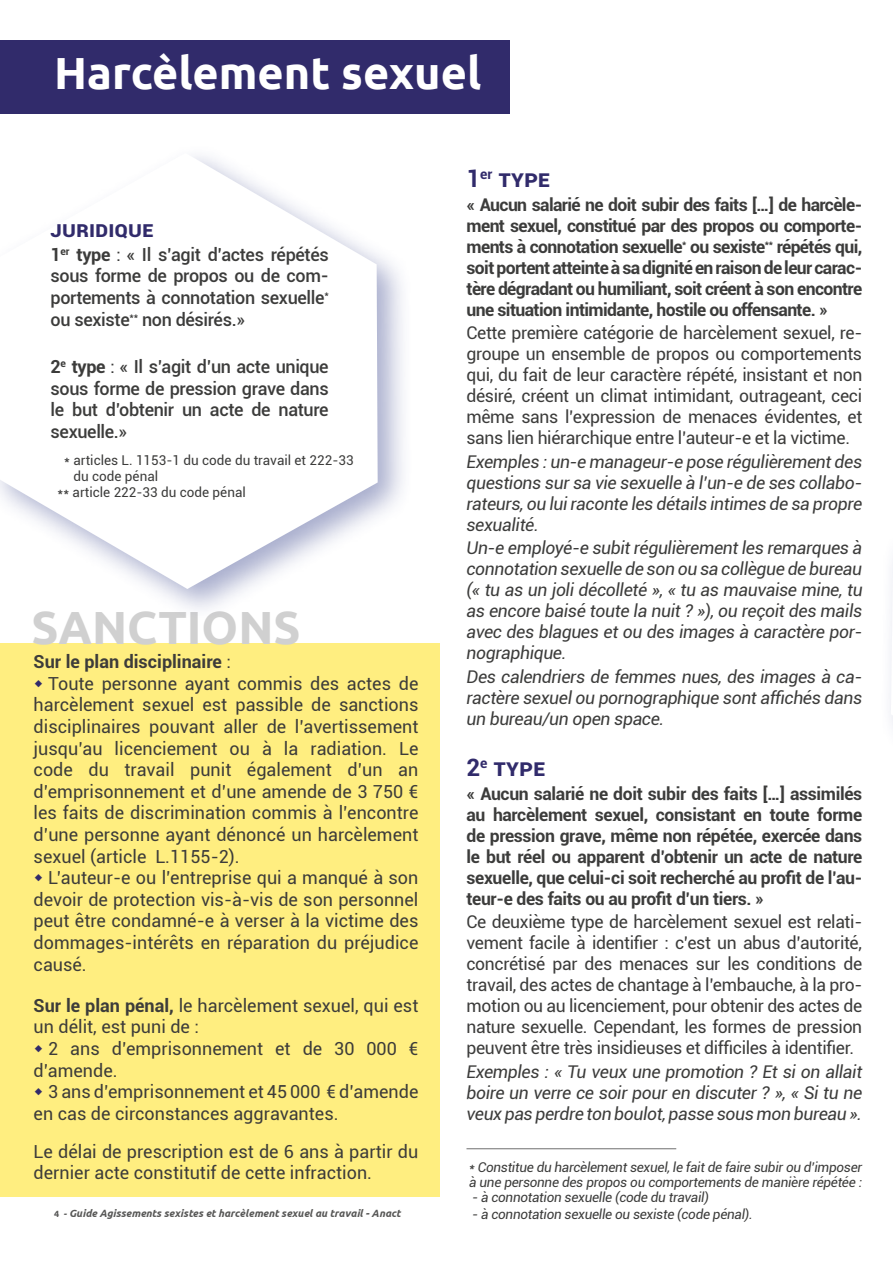
<style>
.page{position:relative;width:893px;height:1263px;background:#fff}
.page>*{position:absolute;margin:0;border:0;box-sizing:border-box;transform-origin:0 0}
.t1{font:700 46.5px "Ubuntu";color:#d0d0d0}
.t2{font:700 45px "Ubuntu";color:#fff}
.t3{font:700 24px "Roboto";color:#312b6b}
.t4{font:700 22.5px "Roboto";color:#312b6b}
.t5{font:18px/21.6px "Roboto";color:#3d3c3b}
.t6{font:500 18px/21.6px "Roboto";letter-spacing:-.02em;color:#3c3c3b;text-align:justify}
.t7{font:700 18px "Roboto";color:#3d3c3b}
.t8{font:italic 17.55px/21px "Roboto";letter-spacing:-.02em;color:#3c3c3b;text-align:justify}
.t9{font:17.55px/21px "Roboto";letter-spacing:-.02em;color:#3c3c3b;text-align:justify}
.t10{font:700 17.55px/21px "Roboto";letter-spacing:-.03em;color:#3c3c3b;text-align:justify}
.t11{font:italic 13.5px/15px "Roboto";letter-spacing:-.02em;color:#3c3c3b}
.t12{font:13.5px "Roboto";color:#3c3c3b}
.t13{font:italic 700 10.5px "Ubuntu";color:#575756}
.s1{font-weight:700}
.s2{font-weight:400;font-stretch:condensed}
.s3{font-weight:400}
.s4{font-style:normal;font-size:9px}
.s5{font-size:9px}
</style>
<div class="page">
<svg style="left:890px;top:565px;width:3px;height:160px"></svg>
<div style="left:0;top:643px;width:440px;height:554px;background:#ffee80"></div>
<div style="left:0;top:40px;width:509px;height:74px;background:#312b6b"></div>
<div style="left:0;top:143px;width:414px;height:479px;background:#283583;opacity:.4"></div>
<svg style="left:0;top:151px;width:379px;height:440px"></svg>
<hr style="left:466px;top:1148px;width:210px;height:1px;background:#4a4a49">
<h2 class="t2" style="left:54px;top:47px;width:429px">Harcèlement sexuel</h2>
<p class="t4" style="left:51px;top:216px;width:105px">Juridique</p>
<p class="t6" style="left:51px;top:244px;width:280px"><span class="s1">1</span><sup>er</sup> <span class="s1">type</span> <span class="s2">:</span> « Il s’agit d’actes répétés sous forme de propos ou de com&shy;portements à connotation sexuelle<sup>* </sup>ou sexiste<sup>**</sup> non désirés.»</p>
<p class="t6" style="left:51px;top:356px;width:280px"><span class="s1">2</span><sup>e</sup> <span class="s1">type</span> <span class="s2">:</span> « Il s’agit d’un acte unique sous forme de pression grave dans le but d’obtenir un acte de nature sexuelle.»</p>
<p class="t12" style="left:64px;top:452px;width:291px">* articles L. 1153-1 du code du travail et 222-33</p>
<p class="t12" style="left:73px;top:469px;width:86px">du code pénal</p>
<p class="t12" style="left:58px;top:485px;width:190px">** article 222-33 du code pénal</p>
<h1 class="t1" style="left:31px;top:600px;width:271px">SANCTIONS</h1>
<p class="t7" style="left:34px;top:651px;width:199px">Sur le plan disciplinaire <span class="s3">:</span></p>
<p class="t5" style="left:48px;top:673px;width:372px">Toute personne ayant commis des actes de</p>
<p class="t5" style="left:34px;top:694px;width:386px">harcèlement sexuel est passible de sanctions</p>
<p class="t5" style="left:34px;top:716px;width:386px">disciplinaires pouvant aller de l’avertissement</p>
<p class="t5" style="left:34px;top:738px;width:386px">jusqu’au licenciement ou à la radiation. Le</p>
<p class="t5" style="left:34px;top:759px;width:386px">code du travail punit également d’un an</p>
<p class="t5" style="left:34px;top:781px;width:386px">d’emprisonnement et d’une amende de 3 750 €</p>
<p class="t5" style="left:34px;top:802px;width:386px">les faits de discrimination commis à l’encontre</p>
<p class="t5" style="left:34px;top:824px;width:386px">d’une personne ayant dénoncé un harcèlement</p>
<p class="t5" style="left:34px;top:846px;width:208px">sexuel (article L.1155-2).</p>
<p class="t5" style="left:48px;top:867px;width:372px">L’auteur-e ou l’entreprise qui a manqué à son</p>
<p class="t5" style="left:34px;top:889px;width:386px">devoir de protection vis-à-vis de son personnel</p>
<p class="t5" style="left:34px;top:910px;width:386px">peut être condamné-e à verser à la victime des</p>
<p class="t5" style="left:34px;top:932px;width:386px">dommages-intérêts en réparation du préjudice</p>
<p class="t5" style="left:34px;top:954px;width:55px">causé.</p>
<p class="t5" style="left:34px;top:995px;width:386px"><span class="s1">Sur le plan pénal,</span> le harcèlement sexuel, qui est un délit, est puni de :</p>
<p class="t5" style="left:34px;top:1038px;width:386px;text-indent:15px">2 ans d’emprisonnement et de 30 000 € d’amende.</p>
<p class="t5" style="left:34px;top:1081px;width:386px;text-indent:15px">3 ans d’emprisonnement et 45 000 € d’amende en cas de circonstances aggravantes.</p>
<p class="t5" style="left:34px;top:1141px;width:386px">Le délai de prescription est de 6 ans à partir du dernier acte constitutif de cette infraction.</p>
<p class="t13" style="left:54px;top:1207px;width:348px"><span class="s4">4</span> <span class="s5">-</span> Guide Agissements sexistes et harcèlement sexuel au travail - Anact</p>
<h3 class="t3" style="left:466px;top:165px;width:86px">1<sup>er</sup> type</h3>
<p class="t10" style="left:466px;top:194px;width:397px">« Aucun salarié ne doit subir des faits […] de harcèle&shy;ment sexuel, constitué par des propos ou comporte&shy;ments à connotation sexuelle<sup>*</sup> ou sexiste<sup>**</sup> répétés qui, soit portent atteinte à sa dignité en raison de leur carac&shy;tère dégradant ou humiliant, soit créent à son encontre une situation intimidante, hostile ou offensante. »</p>
<p class="t9" style="left:466px;top:323px;width:397px">Cette première catégorie de harcèlement sexuel, re&shy;groupe un ensemble de propos ou comportements qui, du fait de leur caractère répété, insistant et non désiré, créent un climat intimidant, outrageant, ceci même sans l’expression de menaces évidentes, et sans lien hiérarchique entre l’auteur-e et la victime.</p>
<p class="t8" style="left:466px;top:451px;width:397px">Exemples : un-e manageur-e pose régulièrement des questions sur sa vie sexuelle à l’un-e de ses collabo&shy;rateurs, ou lui raconte les détails intimes de sa propre sexualité.</p>
<p class="t8" style="left:466px;top:537px;width:398px">Un-e employé-e subit régulièrement les remarques à connotation sexuelle de son ou sa collègue de bureau (« tu as un joli décolleté », « tu as mauvaise mine, tu as encore baisé toute la nuit ? »), ou reçoit des mails avec des blagues et ou des images à caractère por&shy;nographique.</p>
<p class="t8" style="left:466px;top:666px;width:397px">Des calendriers de femmes nues, des images à ca&shy;ractère sexuel ou pornographique sont affichés dans un bureau/un open space.</p>
<h3 class="t3" style="left:466px;top:754px;width:81px">2<sup>e</sup> type</h3>
<p class="t10" style="left:466px;top:783px;width:397px">« Aucun salarié ne doit subir des faits […] assimilés au harcèlement sexuel, consistant en toute forme de pression grave, même non répétée, exercée dans le but réel ou apparent d’obtenir un acte de nature sexuelle, que celui-ci soit recherché au profit de l’au&shy;teur-e des faits ou au profit d’un tiers. »</p>
<p class="t9" style="left:466px;top:911px;width:397px">Ce deuxième type de harcèlement sexuel est relati&shy;vement facile à identifier : c’est un abus d’autorité, concrétisé par des menaces sur les conditions de travail, des actes de chantage à l’embauche, à la pro&shy;motion ou au licenciement, pour obtenir des actes de nature sexuelle. Cependant, les formes de pression peuvent être très insidieuses et difficiles à identifier.</p>
<p class="t8" style="left:466px;top:1061px;width:397px">Exemples : « Tu veux une promotion ? Et si on allait boire un verre ce soir pour en discuter ? », « Si tu ne veux pas perdre ton boulot, passe sous mon bureau ».</p>
<p class="t11" style="left:469px;top:1160px;width:394px">* Constitue du harcèlement sexuel, le fait de faire subir ou d’imposer à une personne des propos ou comportements de manière répétée :</p>
<p class="t11" style="left:472px;top:1190px;width:238px">- à connotation sexuelle (code du travail)</p>
<p class="t11" style="left:472px;top:1207px;width:282px">- à connotation sexuelle ou sexiste (code pénal).</p>
</div>
